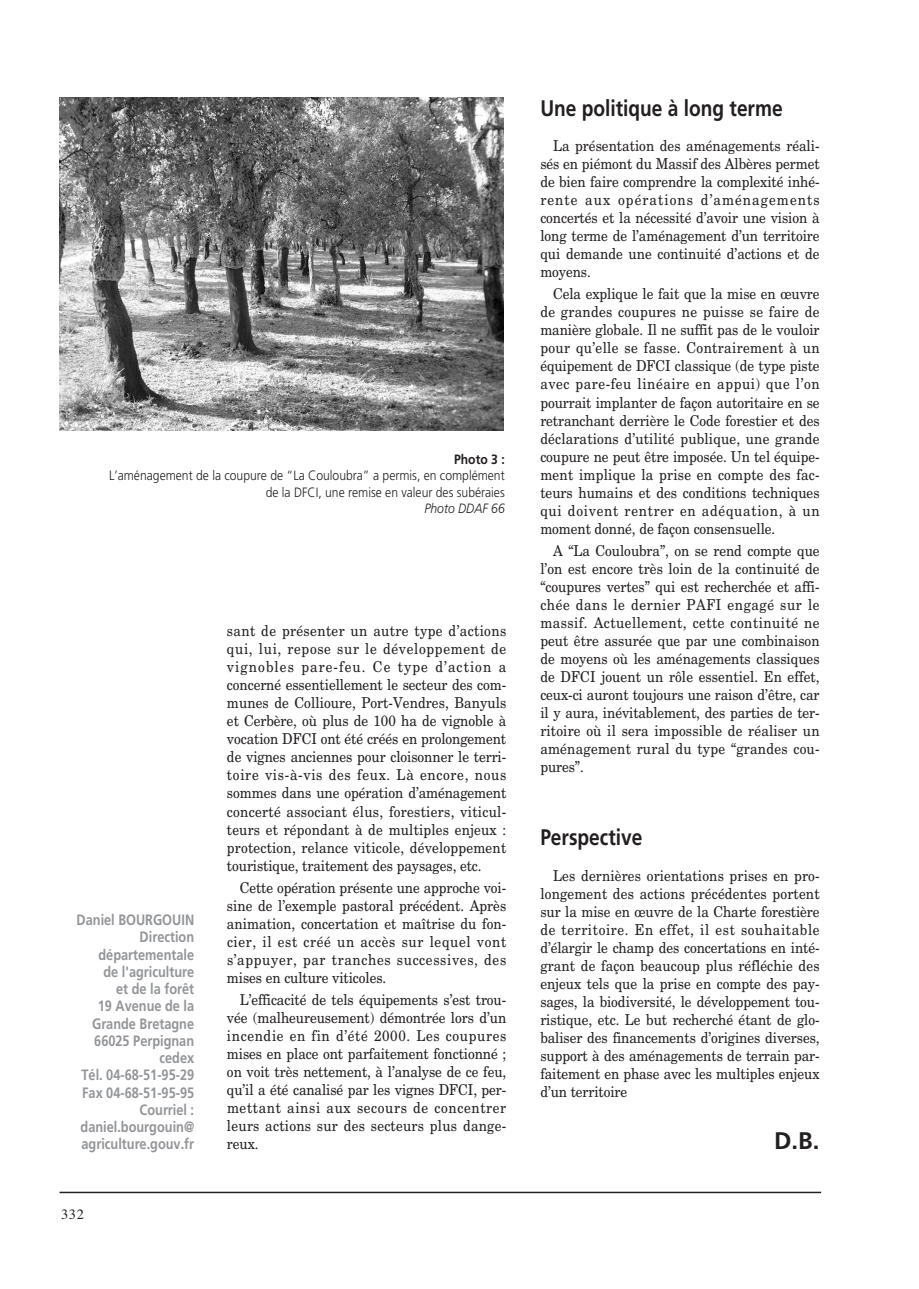
<style>
.page{position:relative;width:919px;height:1289px;background:#fff}
.page>*{position:absolute;margin:0;border:0;box-sizing:border-box;transform-origin:0 0}
.t1{font:700 24px "Frutiger";color:#231f20}
.t2{font:700 22.5px "Frutiger";color:#231f20;scale:.85 1}
.t3{font:15px/18px "New Century Schlbk";letter-spacing:.005em;color:#231f20;text-align:justify;scale:.9 1}
.t4{font:700 15px/17.2px "Frutiger";color:#939598;text-align:right;scale:.85 1}
.t5{font:14.25px "Times";color:#231f20}
.t6{font:300 13.5px/16.2px "Frutiger";color:#231f20;text-align:right;scale:.9 1}
.t7{font:italic 300 13.5px "Frutiger";color:#231f20;scale:.9 1}
.t8{font:700 13.5px "Frutiger";color:#231f20;scale:.9 1}
</style>
<div class="page">
<hr style="left:60px;top:1191px;width:761px;height:2px;background:#231f20">
<img style="left:60px;top:98px;width:443px;height:332px">
<p class="t8" style="left:454px;top:451px;width:58px">Photo 3 :</p>
<p class="t6" style="left:109px;top:467px;width:441px">L’aménagement de la coupure de “La Couloubra” a permis, en complément de la DFCI, une remise en valeur des subéraies</p>
<p class="t7" style="left:424px;top:500px;width:91px">Photo DDAF 66</p>
<p class="t4" style="left:77px;top:911px;width:140px">Daniel BOURGOUIN<br>Direction départementale<br>de l'agriculture<br>et de la forêt<br>19 Avenue de la<br>Grande Bretagne<br>66025 Perpignan cedex<br>Tél. 04-68-51-95-29<br>Fax 04-68-51-95-95<br>Courriel : daniel.bourgouin@ agriculture.gouv.fr</p>
<p class="t5" style="left:61px;top:1200px;width:24px">332</p>
<p class="t3" style="left:227px;top:621px;width:312px">sant de présenter un autre type d’actions qui, lui, repose sur le développement de vignobles pare-feu. Ce type d’action a concerné essentiellement le secteur des com&shy;munes de Collioure, Port-Vendres, Banyuls et Cerbère, où plus de 100 ha de vignoble à vocation DFCI ont été créés en prolongement de vignes anciennes pour cloisonner le terri&shy;toire vis-à-vis des feux. Là encore, nous sommes dans une opération d’aménagement concerté associant élus, forestiers, viticul&shy;teurs et répondant à de multiples enjeux : protection, relance viticole, développement touristique, traitement des paysages, etc.</p>
<p class="t3" style="left:227px;top:878px;width:312px;text-indent:13px">Cette opération présente une approche voi&shy;sine de l’exemple pastoral précédent. Après animation, concertation et maîtrise du fon&shy;cier, il est créé un accès sur lequel vont s’appuyer, par tranches successives, des mises en culture viticoles.</p>
<p class="t3" style="left:227px;top:990px;width:312px;text-indent:13px">L’efficacité de tels équipements s’est trou&shy;vée (malheureusement) démontrée lors d’un incendie en fin d’été 2000. Les coupures mises en place ont parfaitement fonctionné ; on voit très nettement, à l’analyse de ce feu, qu’il a été canalisé par les vignes DFCI, per&shy;mettant ainsi aux secours de concentrer leurs actions sur des secteurs plus dange&shy;reux.</p>
<h2 class="t2" style="left:540px;top:95px;width:287px">Une politique à long terme</h2>
<p class="t3" style="left:540px;top:136px;width:312px;text-indent:13px">La présentation des aménagements réali&shy;sés en piémont du Massif des Albères permet de bien faire comprendre la complexité inhé&shy;rente aux opérations d’aménagements concertés et la nécessité d’avoir une vision à long terme de l’aménagement d’un territoire qui demande une continuité d’actions et de moyens.</p>
<p class="t3" style="left:540px;top:285px;width:312px;text-indent:13px">Cela explique le fait que la mise en œuvre de grandes coupures ne puisse se faire de manière globale. Il ne suffit pas de le vouloir pour qu’elle se fasse. Contrairement à un équipement de DFCI classique (de type piste avec pare-feu linéaire en appui) que l’on pourrait implanter de façon autoritaire en se retranchant derrière le Code forestier et des déclarations d’utilité publique, une grande coupure ne peut être imposée. Un tel équipe&shy;ment implique la prise en compte des fac&shy;teurs humains et des conditions techniques qui doivent rentrer en adéquation, à un moment donné, de façon consensuelle.</p>
<p class="t3" style="left:540px;top:541px;width:312px;text-indent:13px">A “La Couloubra”, on se rend compte que l’on est encore très loin de la continuité de “coupures vertes” qui est recherchée et affi&shy;chée dans le dernier PAFI engagé sur le massif. Actuellement, cette continuité ne peut être assurée que par une combinaison de moyens où les aménagements classiques de DFCI jouent un rôle essentiel. En effet, ceux-ci auront toujours une raison d’être, car il y aura, inévitablement, des parties de ter&shy;ritoire où il sera impossible de réaliser un aménagement rural du type “grandes cou&shy;pures”.</p>
<h2 class="t2" style="left:540px;top:823px;width:122px">Perspective</h2>
<p class="t3" style="left:540px;top:866px;width:312px;text-indent:13px">Les dernières orientations prises en pro&shy;longement des actions précédentes portent sur la mise en œuvre de la Charte forestière de territoire. En effet, il est souhaitable d’élargir le champ des concertations en inté&shy;grant de façon beaucoup plus réfléchie des enjeux tels que la prise en compte des pay&shy;sages, la biodiversité, le développement tou&shy;ristique, etc. Le but recherché étant de glo&shy;baliser des financements d’origines diverses, support à des aménagements de terrain par&shy;faitement en phase avec les multiples enjeux d’un territoire</p>
<h1 class="t1" style="left:774px;top:1126px;width:47px">D.B.</h1>
</div>
